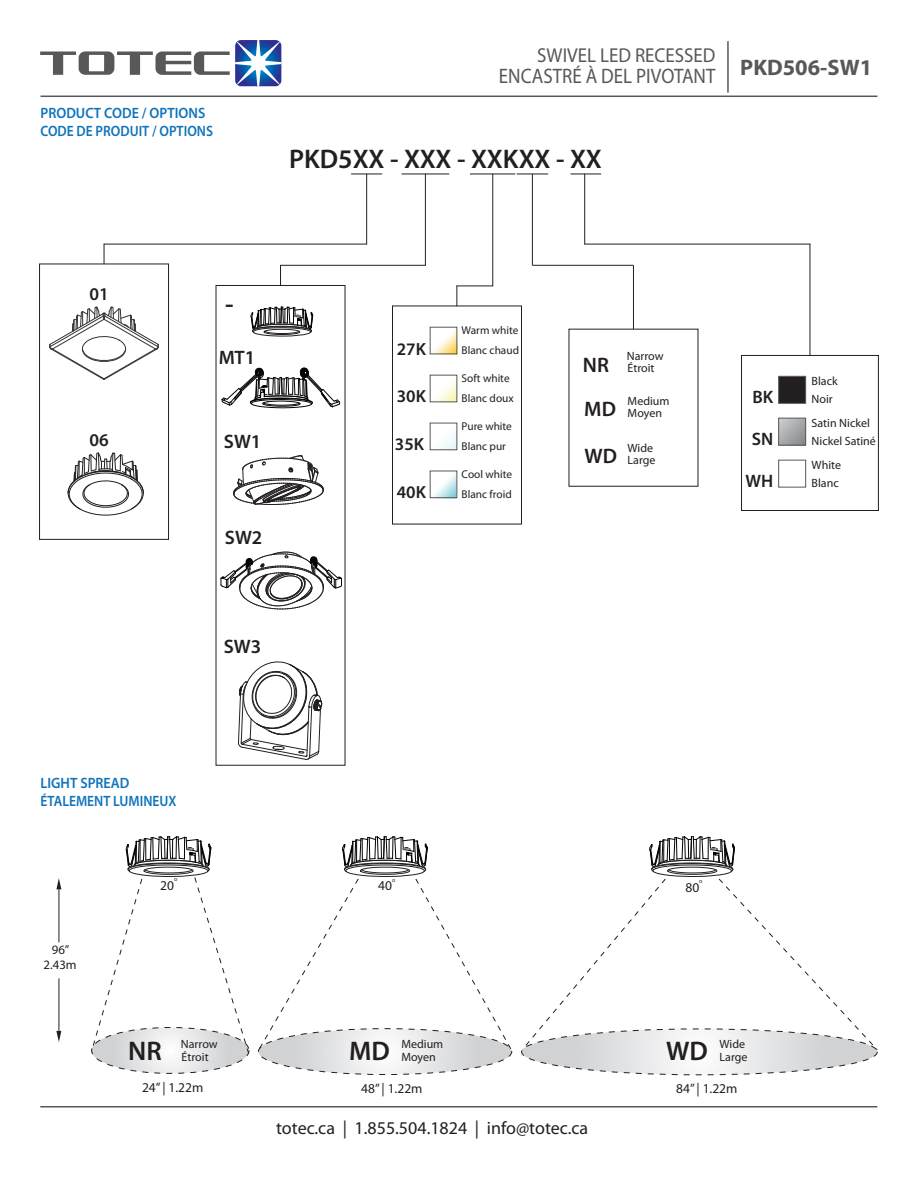
<style>
.page{position:relative;width:918px;height:1188px;background:#fff}
.page>*{position:absolute;margin:0;border:0;box-sizing:border-box;transform-origin:0 0}
.t1{font:600 27px "Myriad Pro";color:#231f20}
.t2{font:700 22.5px "Myriad Pro";color:#57585a}
.t3{font:21px "Myriad Pro";color:#57585a;scale:.9 1}
.t4{font:600 21px "Myriad Pro";color:#231f20}
.t5{font:20.1px "Myriad Pro";color:#57585a;scale:.94 1}
.t6{font:600 19.5px "Myriad Pro";color:#231f20}
.t7{font:18px "Myriad Pro";color:#231f20}
.t8{font:600 18px "Myriad Pro";color:#231f20}
.t9{font:600 17.7px "Myriad Pro";color:#231f20}
.t10{font:600 15px "Myriad Pro";color:#1074bc;scale:.9 1}
.t11{font:600 15px "Myriad Pro";color:#1074bc;scale:.94 1}
.t12{font:13.5px "Myriad Pro";color:#231f20}
.t13{font:12.9px/15.5px "Myriad Pro";color:#231f20;text-align:center}
.t14{font:12px/18.3px "Myriad Pro";color:#231f20}
.t15{font:11.4px/20px "Myriad Pro";color:#231f20}
.t16{font:6px "Myriad Pro";color:#231f20}
</style>
<div class="page">
<hr style="left:40px;top:96px;width:837px;height:1px;background:#57585a">
<hr style="left:40px;top:1106px;width:837px;height:2px;background:#57585a">
<hr style="left:727px;top:41px;width:2px;height:52px;background:#57585a">
<svg style="left:40px;top:40px;width:241px;height:46px"></svg>
<hr style="left:59px;top:978px;width:1px;height:53px;background:#231f20">
<hr style="left:59px;top:889px;width:1px;height:53px;background:#231f20">
<svg style="left:56px;top:1031px;width:5px;height:11px"></svg>
<svg style="left:56px;top:878px;width:5px;height:11px"></svg>
<svg style="left:92px;top:1027px;width:157px;height:46px"></svg>
<svg style="left:91px;top:836px;width:159px;height:219px"></svg>
<svg style="left:258px;top:1029px;width:254px;height:46px"></svg>
<svg style="left:258px;top:836px;width:255px;height:216px"></svg>
<svg style="left:522px;top:1029px;width:355px;height:46px"></svg>
<svg style="left:521px;top:836px;width:357px;height:215px"></svg>
<hr style="left:351px;top:174px;width:31px;height:1px;background:#231f20">
<hr style="left:366px;top:174px;width:1px;height:70px;background:#231f20">
<hr style="left:402px;top:174px;width:47px;height:1px;background:#231f20">
<hr style="left:425px;top:174px;width:1px;height:91px;background:#231f20">
<hr style="left:470px;top:174px;width:45px;height:1px;background:#231f20">
<hr style="left:517px;top:174px;width:31px;height:1px;background:#231f20">
<hr style="left:492px;top:174px;width:1px;height:112px;background:#231f20">
<hr style="left:571px;top:174px;width:30px;height:1px;background:#231f20">
<hr style="left:584px;top:174px;width:1px;height:70px;background:#231f20">
<hr style="left:104px;top:244px;width:263px;height:1px;background:#231f20">
<svg style="left:104px;top:244px;width:1px;height:20px"></svg>
<svg style="left:280px;top:265px;width:1px;height:20px"></svg>
<hr style="left:281px;top:265px;width:144px;height:1px;background:#231f20">
<svg style="left:456px;top:286px;width:1px;height:20px"></svg>
<hr style="left:810px;top:244px;width:1px;height:111px;background:#231f20">
<hr style="left:457px;top:286px;width:36px;height:1px;background:#231f20">
<hr style="left:585px;top:244px;width:225px;height:1px;background:#231f20">
<svg style="left:215px;top:285px;width:131px;height:481px"></svg>
<svg style="left:234px;top:456px;width:90px;height:49px"></svg>
<svg style="left:220px;top:552px;width:122px;height:58px"></svg>
<svg style="left:238px;top:660px;width:85px;height:100px"></svg>
<svg style="left:251px;top:291px;width:62px;height:45px"></svg>
<svg style="left:221px;top:368px;width:119px;height:40px"></svg>
<div style="left:430px;top:471px;width:27px;height:27px;border:1px solid #57585a"></div>
<div style="left:430px;top:375px;width:27px;height:27px;border:1px solid #57585a"></div>
<img style="left:430px;top:331px;width:27px;height:24px">
<div style="left:430px;top:327px;width:27px;height:27px;border:1px solid #57585a"></div>
<div style="left:392px;top:306px;width:130px;height:218px;border:1px solid #231f20"></div>
<div style="left:430px;top:423px;width:27px;height:27px;border:1px solid #57585a"></div>
<div style="left:741px;top:355px;width:138px;height:156px;border:1px solid #231f20"></div>
<div style="left:778px;top:460px;width:28px;height:28px;background:#fff;border:1px solid #57585a"></div>
<svg style="left:780px;top:420px;width:24px;height:24px"></svg>
<div style="left:778px;top:418px;width:28px;height:28px;border:1px solid #57585a"></div>
<div style="left:778px;top:376px;width:28px;height:28px;background:#231f20;border:1px solid #57585a"></div>
<div style="left:39px;top:264px;width:130px;height:276px;border:1px solid #231f20"></div>
<svg style="left:49px;top:306px;width:110px;height:74px"></svg>
<svg style="left:67px;top:452px;width:77px;height:64px"></svg>
<hr style="left:532px;top:174px;width:1px;height:91px;background:#231f20">
<hr style="left:532px;top:265px;width:101px;height:1px;background:#231f20">
<hr style="left:633px;top:265px;width:1px;height:64px;background:#231f20">
<p class="t11" style="left:40px;top:104px;width:177px">PRODUCT CODE / OPTIONS</p>
<p class="t10" style="left:40px;top:121px;width:193px">CODE DE PRODUIT / OPTIONS</p>
<h3 class="t5" style="left:537px;top:43px;width:191px">SWIVEL LED RECESSED</h3>
<h3 class="t3" style="left:499px;top:63px;width:242px">ENCASTRÉ À DEL PIVOTANT</h3>
<h2 class="t2" style="left:740px;top:53px;width:133px">PKD506-SW1</h2>
<h1 class="t1" style="left:289px;top:142px;width:314px">PKD5XX - XXX - XXKXX - XX</h1>
<h3 class="t8" style="left:90px;top:283px;width:21px">01</h3>
<h3 class="t8" style="left:90px;top:428px;width:21px">06</h3>
<h1 class="t1" style="left:225px;top:287px;width:10px">-</h1>
<h3 class="t6" style="left:219px;top:345px;width:38px">MT1</h3>
<h3 class="t6" style="left:224px;top:429px;width:39px">SW1</h3>
<h3 class="t6" style="left:225px;top:525px;width:39px">SW2</h3>
<h3 class="t6" style="left:224px;top:634px;width:39px">SW3</h3>
<h3 class="t9" style="left:397px;top:337px;width:31px">27K</h3>
<h3 class="t9" style="left:397px;top:385px;width:31px">30K</h3>
<h3 class="t9" style="left:395px;top:433px;width:31px">35K</h3>
<h3 class="t9" style="left:397px;top:481px;width:31px">40K</h3>
<p class="t15" style="left:462px;top:321px;width:59px">Warm white<br>Blanc chaud</p>
<p class="t15" style="left:462px;top:368px;width:54px">Soft white<br>Blanc doux</p>
<p class="t15" style="left:462px;top:416px;width:52px">Pure white<br>Blanc pur</p>
<p class="t15" style="left:462px;top:464px;width:52px">Cool white<br>Blanc froid</p>
<h3 class="t4" style="left:583px;top:351px;width:28px">NR</h3>
<h3 class="t4" style="left:584px;top:396px;width:33px">MD</h3>
<h3 class="t4" style="left:585px;top:443px;width:34px">WD</h3>
<p class="t14" style="left:627px;top:347px;width:38px">Narrow</p>
<p class="t14" style="left:628px;top:359px;width:29px">Étroit</p>
<p class="t14" style="left:628px;top:391px;width:43px">Medium</p>
<p class="t14" style="left:628px;top:404px;width:36px">Moyen</p>
<p class="t14" style="left:628px;top:438px;width:27px">Wide</p>
<p class="t14" style="left:628px;top:451px;width:29px">Large</p>
<h3 class="t8" style="left:753px;top:386px;width:22px">BK</h3>
<h3 class="t8" style="left:752px;top:428px;width:23px">SN</h3>
<h3 class="t8" style="left:746px;top:470px;width:29px">WH</h3>
<p class="t14" style="left:812px;top:372px;width:28px">Black<br>Noir</p>
<p class="t14" style="left:812px;top:413px;width:66px">Satin Nickel<br>Nickel Satiné</p>
<p class="t14" style="left:812px;top:455px;width:31px">White<br>Blanc</p>
<p class="t11" style="left:41px;top:774px;width:96px">LIGHT SPREAD</p>
<p class="t10" style="left:41px;top:791px;width:153px">ÉTALEMENT LUMINEUX</p>
<p class="t13" style="left:44px;top:942px;width:35px">96”<br>2.43m</p>
<p class="t16" style="left:174px;top:876px;width:5px">o</p>
<p class="t12" style="left:160px;top:877px;width:15px">20</p>
<h1 class="t1" style="left:128px;top:1034px;width:35px">NR</h1>
<p class="t14" style="left:181px;top:1035px;width:38px">Narrow</p>
<p class="t14" style="left:182px;top:1047px;width:29px">Étroit</p>
<p class="t12" style="left:142px;top:1079px;width:63px">24” | 1.22m</p>
<p class="t16" style="left:392px;top:876px;width:5px">o</p>
<p class="t12" style="left:378px;top:878px;width:15px">40</p>
<h1 class="t1" style="left:349px;top:1034px;width:42px">MD</h1>
<p class="t14" style="left:401px;top:1035px;width:43px">Medium</p>
<p class="t14" style="left:401px;top:1047px;width:36px">Moyen</p>
<p class="t12" style="left:361px;top:1080px;width:63px">48” | 1.22m</p>
<h3 class="t7" style="left:276px;top:1117px;width:314px">totec.ca | 1.855.504.1824 | info@totec.ca</h3>
<p class="t16" style="left:699px;top:878px;width:5px">o</p>
<p class="t12" style="left:685px;top:879px;width:15px">80</p>
<h1 class="t1" style="left:666px;top:1034px;width:43px">WD</h1>
<p class="t14" style="left:720px;top:1035px;width:27px">Wide</p>
<p class="t14" style="left:720px;top:1047px;width:29px">Large</p>
<p class="t12" style="left:676px;top:1080px;width:63px">84” | 1.22m</p>
</div>
